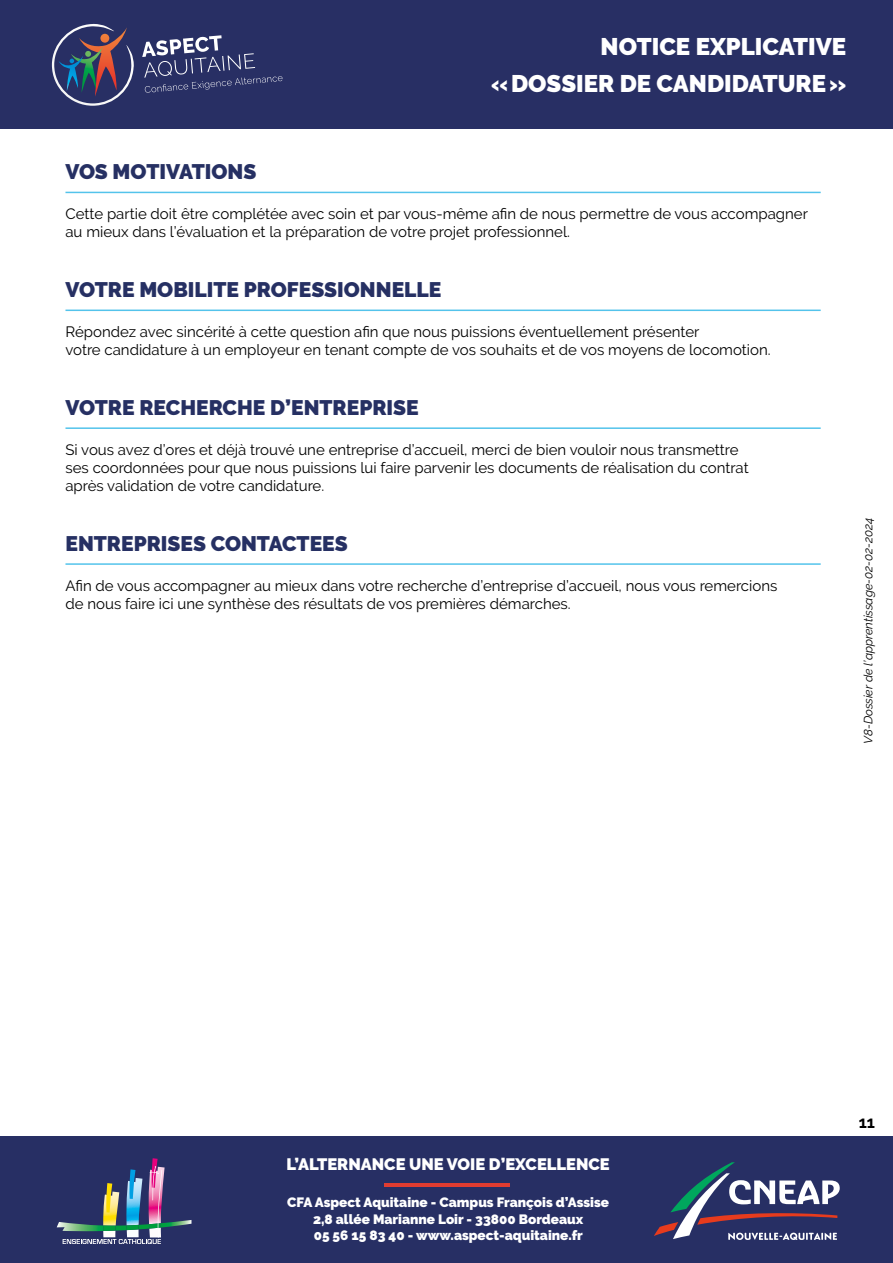
<style>
.page{position:relative;width:893px;height:1263px;background:#fff}
.page>*{position:absolute;margin:0;border:0;box-sizing:border-box;transform-origin:0 0}
.t1{font:900 24px/37.3px "Raleway";color:#fff;text-align:right}
.t2{font:900 21px "Raleway";color:#263063}
.t3{font:900 16.5px "Raleway";color:#fff}
.t4{font:700 16.5px "Raleway";color:#000}
.t5{font:15px/18px "Raleway";color:#000}
.t6{font:900 13.5px/16.5px "Raleway";color:#fff;text-align:center}
.t7{font:italic 12px "Raleway";color:#000}
</style>
<div class="page">
<div style="left:0;top:0;width:893px;height:128px;background:#282f64"></div>
<svg style="left:52px;top:24px;width:82px;height:82px"></svg>
<svg style="left:142px;top:35px;width:141px;height:58px"></svg>
<div style="left:0;top:1136px;width:893px;height:127px;background:#272f64"></div>
<hr style="left:384px;top:1183px;width:126px;height:3px;background:#e03c31">
<svg style="left:57px;top:1158px;width:134px;height:86px"></svg>
<svg style="left:654px;top:1162px;width:186px;height:78px"></svg>
<hr style="left:65px;top:192px;width:756px;height:1px;background:#53c3eb">
<hr style="left:65px;top:310px;width:756px;height:1px;background:#53c3eb">
<hr style="left:65px;top:427px;width:756px;height:2px;background:#53c3eb">
<hr style="left:65px;top:563px;width:756px;height:2px;background:#53c3eb">
<h1 class="t1" style="left:491px;top:28px;width:357px">NOTICE EXPLICATIVE «DOSSIER DE CANDIDATURE»</h1>
<h2 class="t2" style="left:65px;top:159px;width:192px">VOS MOTIVATIONS</h2>
<p class="t5" style="left:65px;top:205px;width:744px">Cette partie doit être complétée avec soin et par vous-même afin de nous permettre de vous accompagner au mieux dans l’évaluation et la préparation de votre projet professionnel.</p>
<h2 class="t2" style="left:65px;top:277px;width:377px">VOTRE MOBILITE PROFESSIONNELLE</h2>
<p class="t5" style="left:65px;top:322px;width:707px">Répondez avec sincérité à cette question afin que nous puissions éventuellement présenter<br>votre candidature à un employeur en tenant compte de vos souhaits et de vos moyens de locomotion.</p>
<h2 class="t2" style="left:65px;top:395px;width:355px">VOTRE RECHERCHE D’ENTREPRISE</h2>
<p class="t5" style="left:65px;top:440px;width:685px">Si vous avez d’ores et déjà trouvé une entreprise d’accueil, merci de bien vouloir nous transmettre ses coordonnées pour que nous puissions lui faire parvenir les documents de réalisation du contrat après validation de votre candidature.</p>
<h2 class="t2" style="left:65px;top:531px;width:284px">ENTREPRISES CONTACTEES</h2>
<p class="t5" style="left:65px;top:576px;width:713px">Afin de vous accompagner au mieux dans votre recherche d’entreprise d’accueil, nous vous remercions de nous faire ici une synthèse des résultats de vos premières démarches.</p>
<p class="t7" style="left:861px;top:744px;width:228px;rotate:-90deg">V8-Dossier de l’apprentissage-02-02-2024</p>
<p class="t3" style="left:287px;top:1154px;width:325px">L’ALTERNANCE UNE VOIE D’EXCELLENCE</p>
<p class="t6" style="left:287px;top:1194px;width:323px">CFA Aspect Aquitaine - Campus François d’Assise<br>2,8 allée Marianne Loir - 33800 Bordeaux<br>05 56 15 83 40 - www.aspect-aquitaine.fr</p>
<p class="t4" style="left:859px;top:1113px;width:18px">11</p>
</div>
